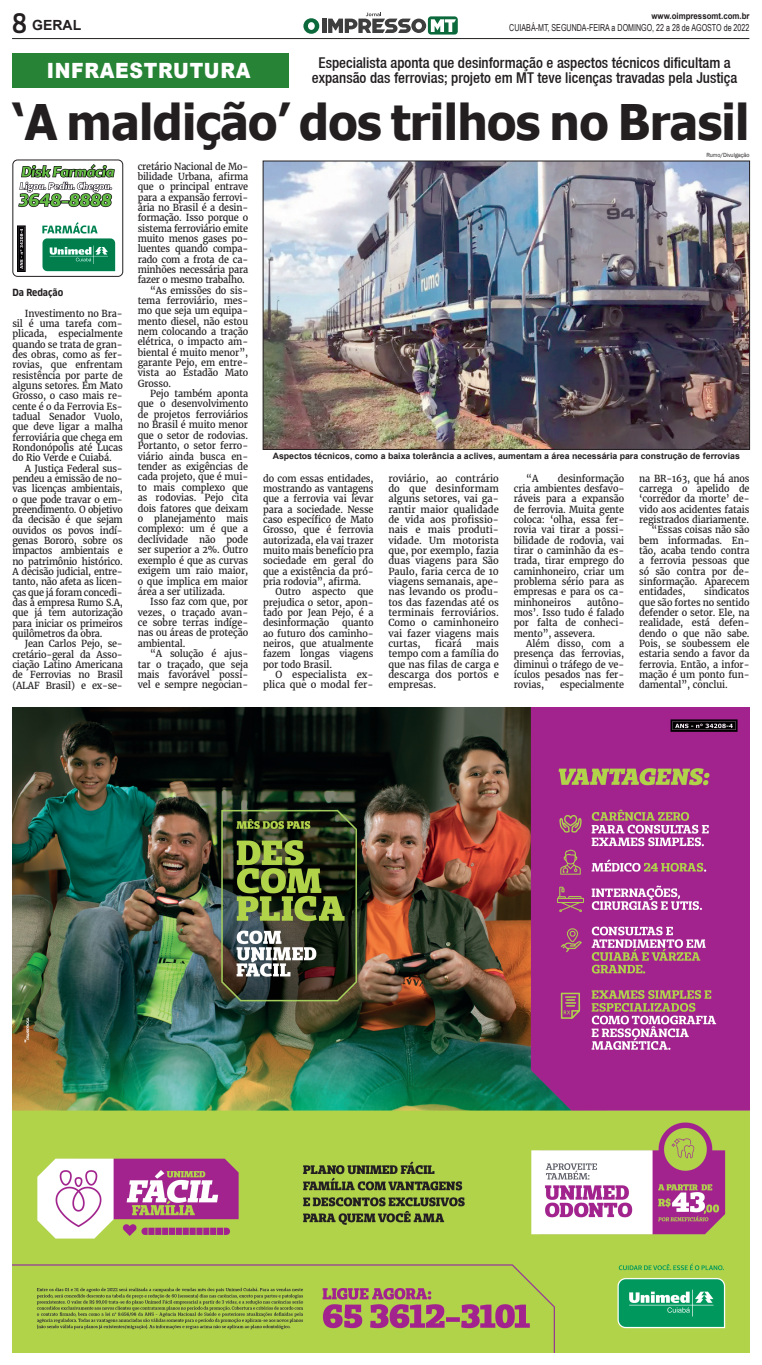
<style>
.page{position:relative;width:762px;height:1365px;background:#fff}
.page>*{position:absolute;margin:0;border:0;box-sizing:border-box;transform-origin:0 0}
.t1{font:700 49px "Tahoma";letter-spacing:-.015em;color:#231f20}
.t2{font:900 21px "Arial";letter-spacing:.035em;color:#fff;scale:.9 1}
.t3{font:500 condensed 14.88px/15.8px "Helvetica Neue";color:#231f20;text-align:center}
.t4{font:700 14px "Arial";color:#231f20}
.t5{font:9.62px/10.3px "Merriweather";letter-spacing:-.01em;color:#231f20;text-align:justify;scale:.95 1}
.t6{font:9.62px/10.3px "Merriweather";letter-spacing:-.01em;color:#231f20;text-align:justify}
.t7{font:9.62px "Arial Narrow";color:#231f20;scale:.9 1}
.t8{font:700 condensed 9.62px "Clan OT";color:#231f20}
.t9{font:700 8.75px "Arial";color:#231f20}
.t10{font:700 8.75px "Arial";color:#231f20;scale:.9 1}
.t11{font:6.12px "Franklin Gothic";letter-spacing:-.01em;color:#231f20;scale:.95 1}
.s1{font-family:"Clan OT";font-weight:500;font-stretch:condensed;font-size:26.25px}
</style>
<div class="page">
<hr style="left:12px;top:38px;width:737px;height:1px;background:#231f20">
<div style="left:428px;top:16px;width:29px;height:19px;background:#0b693b;border-radius:3px"></div>
<hr style="left:322px;top:19px;width:4px;height:14px;background:#3e3e3f">
<svg style="left:328px;top:13px;width:128px;height:20px"></svg>
<svg style="left:303px;top:18px;width:16px;height:16px"></svg>
<div style="left:12px;top:53px;width:276px;height:35px;background:#278335"></div>
<img style="left:18px;top:164px;width:98px;height:108px">
<div style="left:13px;top:160px;width:110px;height:116px;border:1px solid #231f20;border-radius:5px"></div>
<img style="left:12px;top:707px;width:737px;height:645px">
<img style="left:265px;top:163px;width:482px;height:284px">
<div style="left:263px;top:161px;width:486px;height:288px;border:1px solid #231f20"></div>
<p class="t10" style="left:651px;top:10px;width:111px">www.oimpressomt.com.br</p>
<h3 class="t3" style="left:312px;top:54px;width:427px">Especialista aponta que desinformação e aspectos técnicos dificultam a expansão das ferrovias; projeto em MT teve licenças travadas pela Justiça</h3>
<h3 class="t4" style="left:12px;top:15px;width:71px"><span class="s1">8</span> GERAL</h3>
<p class="t7" style="left:509px;top:20px;width:268px">CUIABÁ-MT, SEGUNDA-FEIRA a DOMINGO, 22 a 28 de AGOSTO de 2022</p>
<h2 class="t2" style="left:47px;top:56px;width:228px">INFRAESTRUTURA</h2>
<h1 class="t1" style="left:12px;top:88px;width:738px">‘A maldição’ dos trilhos no Brasil</h1>
<p class="t11" style="left:706px;top:151px;width:47px">Rumo/Divulgação</p>
<p class="t8" style="left:12px;top:287px;width:52px">Da Redação</p>
<p class="t5" style="left:12px;top:308px;width:118px;text-indent:12px">Investimento no Bra&shy;sil é uma tarefa com&shy;plicada, especialmente quando se trata de gran&shy;des obras, como as fer&shy;rovias, que enfrentam resistência por parte de alguns setores. Em Mato Grosso, o caso mais re&shy;cente é o da Ferrovia Es&shy;tadual Senador Vuolo, que deve ligar a malha ferroviária que chega em Rondonópolis até Lucas do Rio Verde e Cuiabá.</p>
<p class="t5" style="left:12px;top:463px;width:118px;text-indent:12px">A Justiça Federal sus&shy;pendeu a emissão de no&shy;vas licenças ambientais, o que pode travar o em&shy;preendimento. O objetivo da decisão é que sejam ouvidos os povos indí&shy;genas Bororo, sobre os impactos ambientais e no patrimônio histórico.<br>A decisão judicial, entre&shy;tanto, não afeta as licen&shy;ças que já foram concedi&shy;das à empresa Rumo S.A, que já tem autorização para iniciar os primeiros quilômetros da obra.</p>
<p class="t5" style="left:12px;top:638px;width:118px;text-indent:12px">Jean Carlos Pejo, se&shy;cretário-geral da Asso&shy;ciação Latino Americana de Ferrovias no Brasil (ALAF Brasil) e ex-se-</p>
<p class="t5" style="left:138px;top:161px;width:118px">cretário Nacional de Mo-</p>
<p class="t5" style="left:138px;top:171px;width:118px">bilidade Urbana, afirma</p>
<p class="t5" style="left:138px;top:182px;width:118px">que o principal entrave</p>
<p class="t5" style="left:138px;top:192px;width:118px">para a expansão ferrovi-</p>
<p class="t5" style="left:138px;top:202px;width:118px">ária no Brasil é a desin-</p>
<p class="t5" style="left:138px;top:213px;width:118px">formação. Isso porque o</p>
<p class="t5" style="left:138px;top:223px;width:118px">sistema ferroviário emite</p>
<p class="t5" style="left:138px;top:233px;width:118px">muito menos gases po-</p>
<p class="t5" style="left:138px;top:244px;width:118px">luentes quando compa-</p>
<p class="t5" style="left:138px;top:254px;width:118px">rado com a frota de ca-</p>
<p class="t5" style="left:138px;top:264px;width:118px">minhões necessária para</p>
<p class="t5" style="left:138px;top:275px;width:114px">fazer o mesmo trabalho.</p>
<p class="t5" style="left:150px;top:285px;width:105px">“As emissões do sis-</p>
<p class="t5" style="left:138px;top:295px;width:118px">tema ferroviário, mes-</p>
<p class="t5" style="left:138px;top:306px;width:118px">mo que seja um equipa-</p>
<p class="t5" style="left:138px;top:316px;width:118px">mento diesel, não estou</p>
<p class="t5" style="left:138px;top:326px;width:118px">nem colocando a tração</p>
<p class="t5" style="left:138px;top:337px;width:118px">elétrica, o impacto am-</p>
<p class="t5" style="left:138px;top:347px;width:118px">biental é muito menor”,</p>
<p class="t5" style="left:138px;top:357px;width:118px">garante Pejo, em entre-</p>
<p class="t5" style="left:138px;top:367px;width:118px">vista ao Estadão Mato</p>
<p class="t5" style="left:138px;top:378px;width:37px">Grosso.</p>
<p class="t5" style="left:150px;top:388px;width:105px">Pejo também aponta</p>
<p class="t5" style="left:138px;top:399px;width:118px">que o desenvolvimento</p>
<p class="t5" style="left:138px;top:409px;width:118px">de projetos ferroviários</p>
<p class="t5" style="left:138px;top:419px;width:118px">no Brasil é muito menor</p>
<p class="t5" style="left:138px;top:430px;width:118px">que o setor de rodovias.</p>
<p class="t5" style="left:138px;top:440px;width:118px">Portanto, o setor ferro-</p>
<p class="t5" style="left:138px;top:451px;width:118px">viário ainda busca en-</p>
<p class="t5" style="left:138px;top:461px;width:118px">tender as exigências de</p>
<p class="t5" style="left:138px;top:472px;width:118px">cada projeto, que é mui-</p>
<p class="t5" style="left:138px;top:482px;width:118px">to mais complexo que</p>
<p class="t5" style="left:138px;top:492px;width:118px">as rodovias. Pejo cita</p>
<p class="t5" style="left:138px;top:503px;width:118px">dois fatores que deixam</p>
<p class="t5" style="left:138px;top:513px;width:118px">o planejamento mais</p>
<p class="t5" style="left:138px;top:524px;width:118px">complexo: um é que a</p>
<p class="t5" style="left:138px;top:534px;width:118px">declividade não pode</p>
<p class="t5" style="left:138px;top:544px;width:118px">ser superior a 2%. Outro</p>
<p class="t5" style="left:138px;top:555px;width:118px">exemplo é que as curvas</p>
<p class="t5" style="left:138px;top:565px;width:118px">exigem um raio maior,</p>
<p class="t5" style="left:138px;top:576px;width:118px">o que implica em maior</p>
<p class="t5" style="left:138px;top:586px;width:93px">área a ser utilizada.</p>
<p class="t5" style="left:150px;top:596px;width:105px">Isso faz com que, por</p>
<p class="t5" style="left:138px;top:607px;width:118px">vezes, o traçado avan-</p>
<p class="t5" style="left:138px;top:617px;width:118px">ce sobre terras indíge-</p>
<p class="t5" style="left:138px;top:627px;width:118px">nas ou áreas de proteção</p>
<p class="t5" style="left:138px;top:638px;width:52px">ambiental.</p>
<p class="t5" style="left:150px;top:648px;width:105px">“A solução é ajus-</p>
<p class="t5" style="left:138px;top:659px;width:118px">tar o traçado, que seja</p>
<p class="t5" style="left:138px;top:669px;width:118px">mais favorável possí-</p>
<p class="t5" style="left:138px;top:679px;width:118px">vel e sempre negocian-</p>
<p class="t9" style="left:273px;top:449px;width:468px">Aspectos técnicos, como a baixa tolerância a aclives, aumentam a área necessária para construção de ferrovias</p>
<p class="t5" style="left:263px;top:473px;width:118px">do com essas entidades, mostrando as vantagens que a ferrovia vai levar para a sociedade. Nesse caso específico de Mato Grosso, que é ferrovia autorizada, ela vai trazer muito mais benefício pra sociedade em geral do que a existência da pró&shy;pria rodovia”, afirma.</p>
<p class="t5" style="left:263px;top:586px;width:118px;text-indent:12px">Outro aspecto que prejudica o setor, apon&shy;tado por Jean Pejo, é a desinformação</p>
<p class="t5" style="left:639px;top:473px;width:118px">na BR-163, que há anos</p>
<p class="t5" style="left:639px;top:483px;width:118px">carrega o apelido de</p>
<p class="t5" style="left:639px;top:493px;width:118px">‘corredor da morte’ de-</p>
<p class="t5" style="left:639px;top:504px;width:118px">vido aos acidentes fatais</p>
<p class="t5" style="left:639px;top:514px;width:117px">registrados diariamente.</p>
<p class="t5" style="left:651px;top:524px;width:105px">“Essas coisas não são</p>
<p class="t5" style="left:639px;top:535px;width:118px">bem informadas. En-</p>
<p class="t5" style="left:639px;top:545px;width:118px">tão, acaba tendo contra</p>
<p class="t5" style="left:639px;top:555px;width:118px">a ferrovia pessoas que</p>
<p class="t5" style="left:639px;top:566px;width:118px">só são contra por de-</p>
<p class="t5" style="left:639px;top:576px;width:118px">sinformação. Aparecem</p>
<p class="t5" style="left:639px;top:586px;width:50px">entidades,</p>
<p class="t6" style="left:388px;top:473px;width:112px">roviário, ao contrário do que desinformam alguns setores, vai ga&shy;rantir maior qualidade de vida aos profissio&shy;nais e mais produti&shy;vidade. Um motorista que, por exemplo, fazia duas viagens para São Paulo, faria cerca de 10 viagens semanais, ape&shy;nas levando os produ&shy;tos das fazendas até os terminais ferroviários.<br>Como o caminhoneiro vai fazer viagens mais curtas,</p>
<p class="t5" style="left:526px;top:473px;width:14px">“A</p>
<p class="t5" style="left:513px;top:473px;width:118px;text-indent:44px">desinformação cria ambientes desfavo&shy;ráveis para a expansão de ferrovia. Muita gente coloca: ‘olha, essa fer&shy;rovia vai tirar a possi&shy;bilidade de rodovia, vai tirar o caminhão da es&shy;trada, tirar emprego do caminhoneiro, criar um problema sério para as empresas e para os ca&shy;minhoneiros</p>
<p class="t5" style="left:639px;top:586px;width:118px;text-indent:65px">sindicatos que são fortes no sentido defender o setor. Ele, na realidade, está defen&shy;dendo o que não sabe.<br>Pois, se soubessem ele estaria sendo a favor da ferrovia. Então, a infor&shy;mação é um ponto fun&shy;damental”, conclui.</p>
<p class="t5" style="left:513px;top:597px;width:118px;text-indent:73px">autôno&shy;mos’. Isso tudo é falado por falta de conheci&shy;mento”, assevera.</p>
<p class="t5" style="left:513px;top:638px;width:118px;text-indent:12px">Além disso, com a presença das ferrovias, diminui o tráfego de ve&shy;ículos pesados nas fer&shy;rovias,</p>
<p class="t5" style="left:263px;top:617px;width:118px;text-indent:79px">quanto ao futuro dos caminho&shy;neiros, que atualmente fazem longas viagens por todo Brasil.</p>
<p class="t6" style="left:263px;top:669px;width:112px;text-align:right">O especialista ex&shy;plica que o modal fer-</p>
<p class="t6" style="left:435px;top:638px;width:28px">ficará</p>
<p class="t6" style="left:388px;top:638px;width:112px;text-indent:88px">mais tempo com a família do que nas filas de carga e descarga dos portos e empresas.</p>
<p class="t5" style="left:560px;top:679px;width:69px">especialmente</p>
</div>
